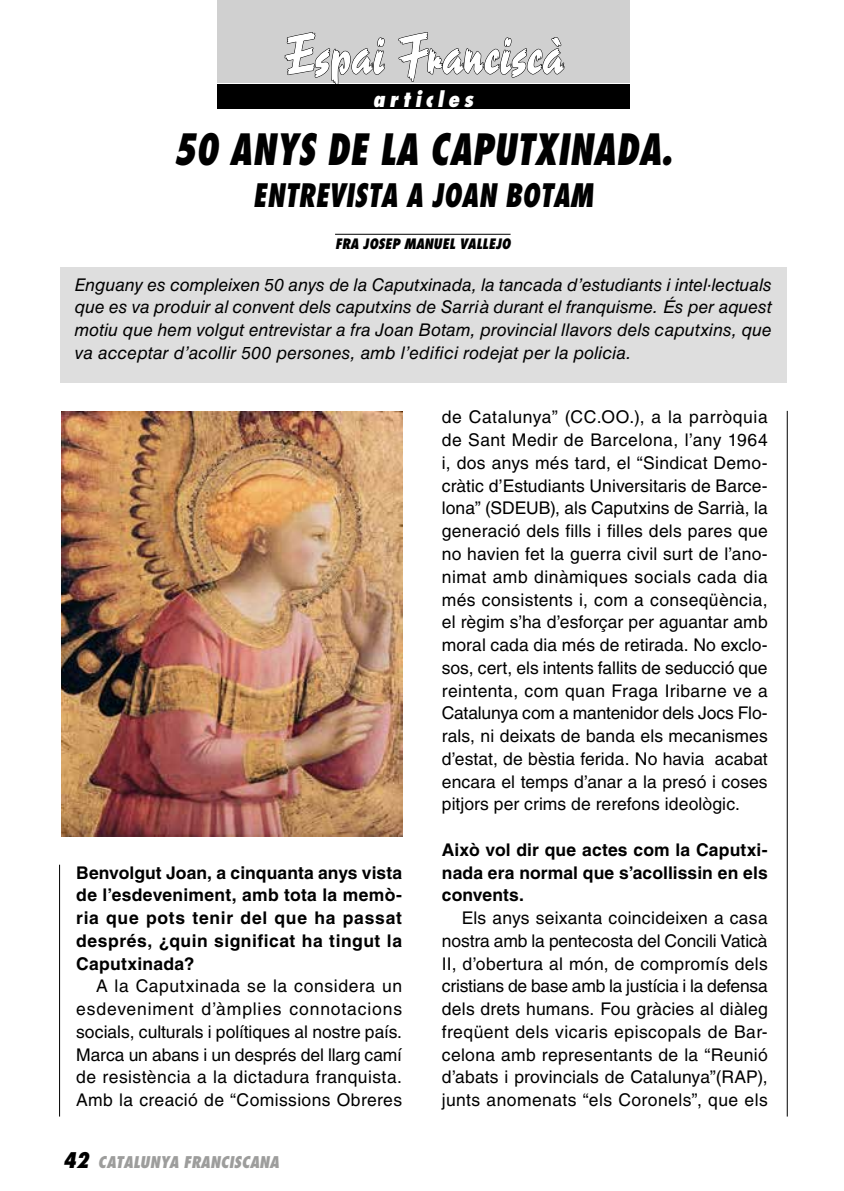
<style>
.page{position:relative;width:844px;height:1191px;background:#fff}
.page>*{position:absolute;margin:0;border:0;box-sizing:border-box;transform-origin:0 0}
.t1{font:52.5px "Reporter LT Std 2";color:#fff}
.t2{font:italic 800 condensed 42px "Futura Std";letter-spacing:.01em;color:#000;scale:.87 1}
.t3{font:italic 800 condensed 31.5px "Futura Std";letter-spacing:.01em;color:#000;scale:.87 1}
.t4{font:italic 800 condensed 21px "Futura Std";letter-spacing:.2em;color:#fff}
.t5{font:17.5px/22.8px "Helvetica LT Std";letter-spacing:.015em;color:#000;text-align:justify}
.t6{font:italic 17.5px/22.8px "Helvetica LT Std";letter-spacing:.01em;color:#000;text-align:justify}
.t7{font:700 17.5px/22.8px "Helvetica LT Std";letter-spacing:.01em;color:#000;text-align:justify}
.t8{font:italic 800 condensed 15.75px "Futura Std";color:#9d9d9c}
.t9{font:italic 800 condensed 14px "Futura Std";color:#000}
.s1{font-size:21px;color:#000}
</style>
<div class="page">
<hr style="left:786px;top:411px;width:1px;height:705px;background:#000">
<hr style="left:59px;top:864px;width:1px;height:252px;background:#000">
<hr style="left:335px;top:234px;width:175px;height:1px;background:#000">
<img style="left:62px;top:412px;width:340px;height:424px">
<div style="left:217px;top:0;width:412px;height:83px;background:#d0d0d0"></div>
<div style="left:217px;top:84px;width:412px;height:24px;background:#000"></div>
<svg style="left:284px;top:32px;width:280px;height:77px"></svg>
<div style="left:60px;top:268px;width:726px;height:115px;background:#dedede"></div>
<h1 class="t1" style="left:282px;top:22px;width:283px">Espai Franciscà</h1>
<p class="t4" style="left:373px;top:86px;width:101px">ARTICLES</p>
<h2 class="t2" style="left:173px;top:123px;width:574px">50 ANYS DE LA CAPUTXINADA.</h2>
<h3 class="t3" style="left:253px;top:176px;width:35px">ENTRE</h3>
<h3 class="t3" style="left:329px;top:176px;width:35px">VISTA</h3>
<h3 class="t3" style="left:406px;top:176px;width:175px">A JOAN BOTAM</h3>
<p class="t9" style="left:335px;top:235px;width:52px">FRA JOSEP</p>
<p class="t9" style="left:404px;top:235px;width:21px">MANUEL</p>
<p class="t9" style="left:459px;top:235px;width:8px">VALLEJ</p>
<p class="t9" style="left:501px;top:235px;width:11px">O</p>
<p class="t6" style="left:75px;top:273px;width:698px">Enguany es compleixen 50 anys de la Caputxinada, la tancada d’estudiants i intel·lectuals que es va produir al convent dels caputxins de Sarrià durant el franquisme. És per aquest motiu que hem volgut entrevistar a fra Joan Botam, provincial llavors dels caputxins, que va acceptar d’acollir 500 persones, amb l’edifici rodejat per la policia.</p>
<p class="t7" style="left:76px;top:860px;width:327px">Benvolgut Joan, a cinquanta anys vista de l’esdeveniment, amb tota la memò&shy;ria que pots tenir del que ha passat després, ¿quin significat ha tingut la Caputxinada?</p>
<p class="t5" style="left:76px;top:974px;width:327px;text-indent:20px">A la Caputxinada se la considera un esdeveniment d’àmplies connotacions socials, culturals i polítiques al nostre país.<br>Marca un abans i un després del llarg camí de resistència a la dictadura franquista.<br>Amb la creació de “Comissions Obreres</p>
<p class="t8" style="left:63px;top:1152px;width:217px"><span class="s1">42</span> CATALUNYA FRANCISCANA</p>
<p class="t5" style="left:441px;top:406px;width:327px">de Catalunya” (CC.OO.), a la parròquia de Sant Medir de Barcelona, l’any 1964 i, dos anys més tard, el “Sindicat Demo&shy;cràtic d’Estudiants Universitaris de Barce&shy;lona” (SDEUB), als Caputxins de Sarrià, la generació dels fills i filles dels pares que no havien fet la guerra civil surt de l’ano&shy;nimat amb dinàmiques socials cada dia més consistents i, com a conseqüència, el règim s’ha d’esforçar per aguantar amb moral cada dia més de retirada. No exclo&shy;sos, cert, els intents fallits de seducció que reintenta, com quan Fraga I ribarne ve a Catalunya com a mantenidor dels Jocs Flo&shy;rals, ni deixats de banda els mecanismes d’estat, de bèstia ferida. No havia acabat encara el temps d’anar a la presó i coses pitjors per crims de rerefons ideològic.</p>
<p class="t7" style="left:442px;top:838px;width:327px">Això vol dir que actes com la Caputxi&shy;nada era normal que s’acollissin en els convents.</p>
<p class="t5" style="left:442px;top:906px;width:327px;text-indent:20px">Els anys seixanta coincideixen a casa nostra amb la pentecosta del Concili Vaticà II , d’obertura al món, de compromís dels cristians de base amb la justícia i la defensa dels drets humans. Fou gràcies al diàleg freqüent dels vicaris episcopals de Bar&shy;celona amb representants de la “Reunió d’abats i provincials de Catalunya”(RAP), junts anomenats “els Coronels”, que els</p>
</div>
